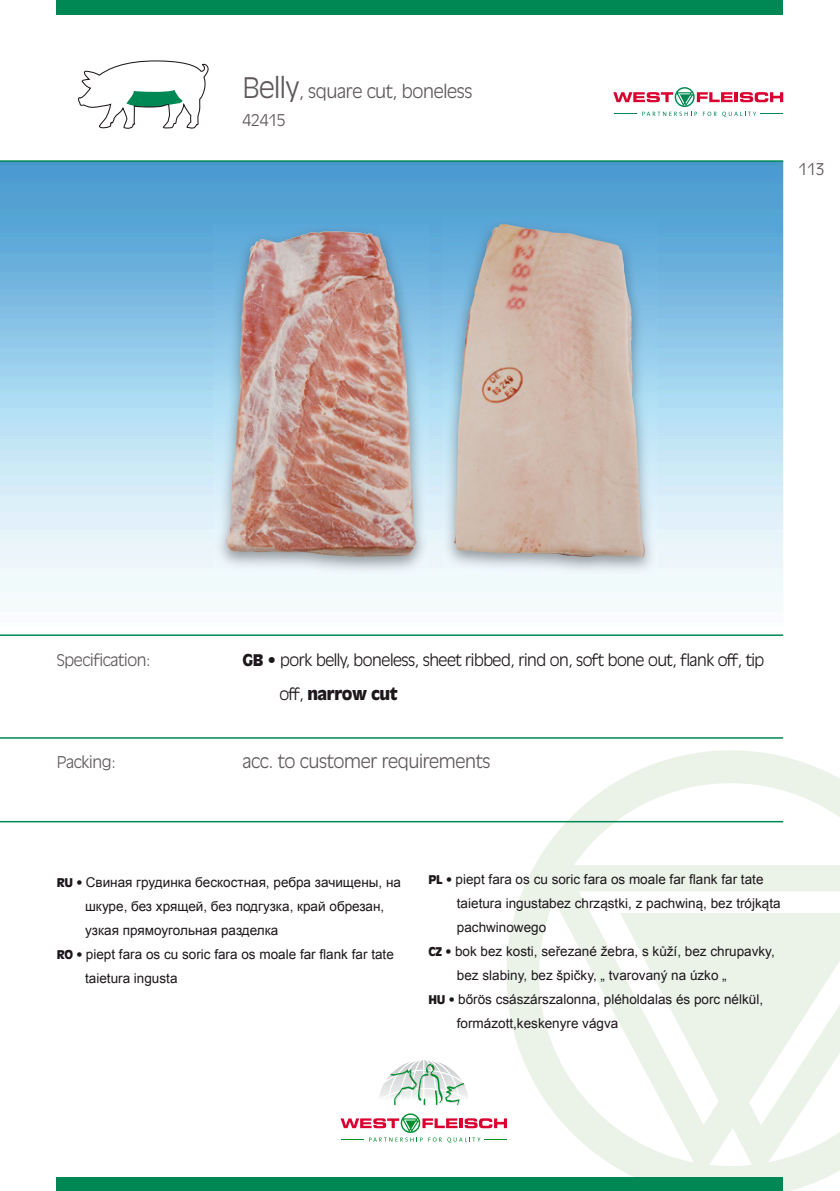
<style>
.page{position:relative;width:840px;height:1191px;background:#fff}
.page>*{position:absolute;margin:0;border:0;box-sizing:border-box;transform-origin:0 0}
.t1{font:300 18px "Antique Olive";letter-spacing:-.02em;color:#5e585a}
.t2{font:300 16px "Antique Olive";letter-spacing:-.03em;color:#1d171b}
.t3{font:300 16px "Antique Olive";letter-spacing:-.02em;color:#5e585a}
.t4{font:900 16px "Antique Olive LT";letter-spacing:-.03em;color:#1d171b}
.t5{font:13.6px "Arial";color:#1d171b}
.s1{font-size:28px}
.s2{font-family:"Antique Olive LT";font-weight:900}
.s3{font-family:"Antique Olive";font-weight:300}
.s4{font-family:"Antique Olive LT";font-weight:900;font-size:12px}
</style>
<div class="page">
<img style="left:0;top:162px;width:782px;height:430px">
<svg style="left:506px;top:750px;width:333px;height:441px;fill:#ebf3e9"></svg>
<hr style="left:0;top:160px;width:782px;height:2px;background:#008854">
<hr style="left:0;top:634px;width:782px;height:2px;background:#008854">
<svg style="left:340px;top:1113px;width:166px;height:29px"></svg>
<svg style="left:379px;top:1060px;width:89px;height:45px"></svg>
<div style="left:56px;top:0;width:726px;height:15px;background:#008854"></div>
<div style="left:56px;top:1177px;width:726px;height:14px;background:#008854"></div>
<hr style="left:0;top:737px;width:782px;height:1px;background:#008854">
<hr style="left:0;top:821px;width:782px;height:1px;background:#008854">
<svg style="left:613px;top:88px;width:169px;height:29px"></svg>
<img style="left:213px;top:224px;width:215px;height:351px">
<img style="left:225px;top:231px;width:192px;height:326px">
<img style="left:442px;top:218px;width:215px;height:357px">
<img style="left:453px;top:224px;width:191px;height:333px">
<svg style="left:78px;top:60px;width:130px;height:69px"></svg>
<h1 class="t1" style="left:242px;top:81px;width:231px"><span class="s1">Belly</span>, square cut, boneless</h1>
<p class="t3" style="left:242px;top:111px;width:45px">42415</p>
<p class="t3" style="left:798px;top:159px;width:28px">113</p>
<p class="t3" style="left:57px;top:651px;width:95px">Specification:</p>
<p class="t2" style="left:242px;top:651px;width:523px"><span class="s2">GB •</span> pork belly, boneless, sheet ribbed, rind on, soft bone out, flank off, tip</p>
<p class="t4" style="left:279px;top:685px;width:120px"><span class="s3">off,</span> narrow cut</p>
<p class="t3" style="left:57px;top:753px;width:61px">Packing:</p>
<h1 class="t1" style="left:242px;top:751px;width:249px">acc. to customer requirements</h1>
<p class="t5" style="left:57px;top:873px;width:345px"><span class="s4">RU •</span> Свиная грудинка бескостная, ребра зачищены, на</p>
<p class="t5" style="left:85px;top:897px;width:300px">шкуре, без хрящей, без подгузка, край обрезан,</p>
<p class="t5" style="left:85px;top:921px;width:195px">узкая прямоугольная разделка</p>
<p class="t5" style="left:57px;top:945px;width:338px"><span class="s4">RO •</span> piept fara os cu soric fara os moale far flank far tate</p>
<p class="t5" style="left:85px;top:969px;width:94px">taietura ingusta</p>
<p class="t5" style="left:428px;top:870px;width:336px"><span class="s4">PL •</span> piept fara os cu soric fara os moale far flank far tate</p>
<p class="t5" style="left:456px;top:894px;width:325px">taietura ingustabez chrząstki, z pachwiną, bez trójkąta</p>
<p class="t5" style="left:456px;top:918px;width:91px">pachwinowego</p>
<p class="t5" style="left:428px;top:942px;width:347px"><span class="s4">CZ •</span> bok bez kosti, seřezané žebra, s kůží, bez chrupavky,</p>
<p class="t5" style="left:456px;top:966px;width:271px">bez slabiny, bez špičky, „ tvarovaný na úzko „</p>
<p class="t5" style="left:428px;top:990px;width:336px"><span class="s4">HU •</span> bőrös császárszalonna, pléholdalas és porc nélkül,</p>
<p class="t5" style="left:456px;top:1014px;width:163px">formázott,keskenyre vágva</p>
</div>
